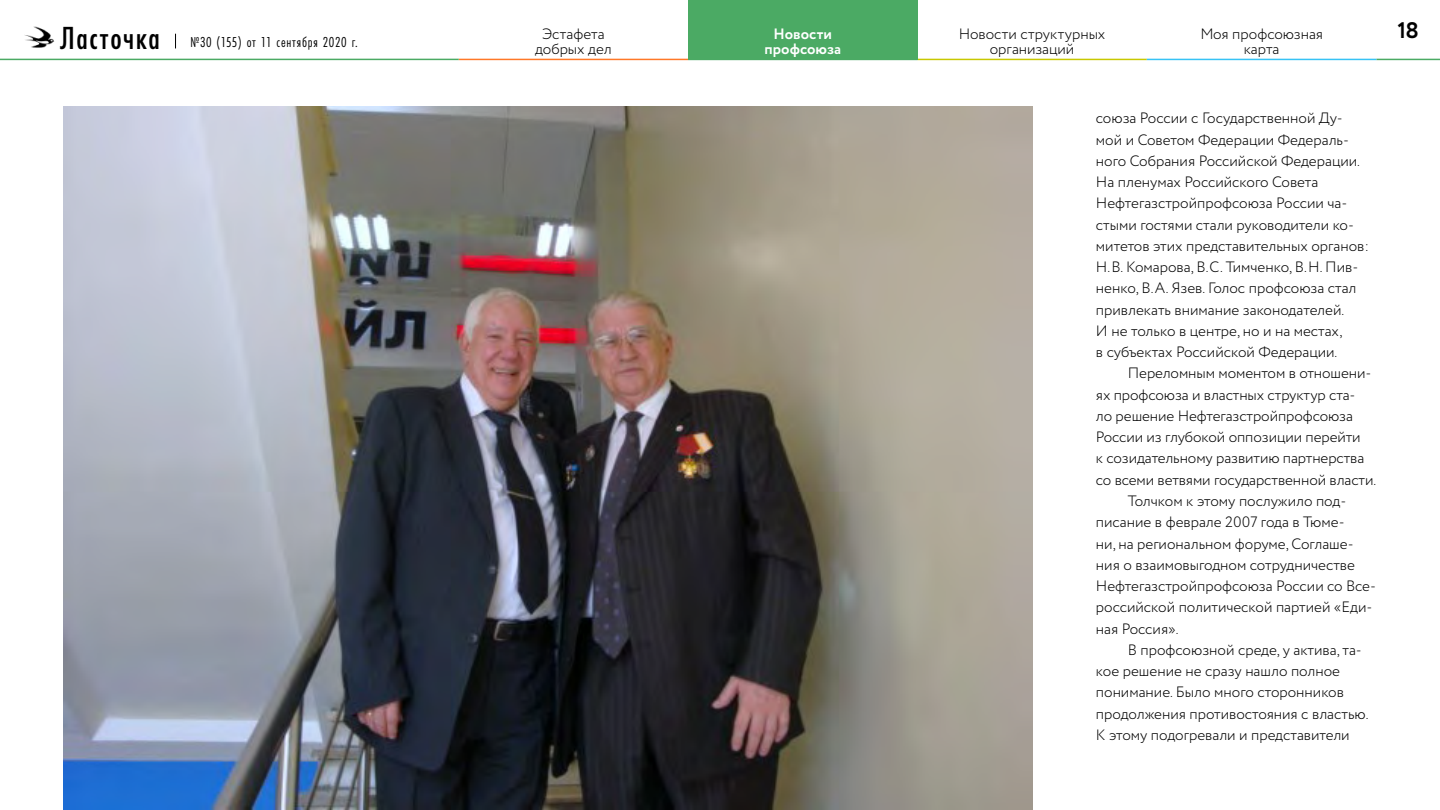
<style>
.page{position:relative;width:1440px;height:810px;background:#fff}
.page>*{position:absolute;margin:0;border:0;box-sizing:border-box;transform-origin:0 0}
.t1{font:700 22.5px "Circe";color:#000}
.t2{font:300 15px/21.2px "Circe";color:#000}
.t3{font:15px "Futura PT Cond";letter-spacing:.05em;color:#000}
.t4{font:700 15px/15px "Circe";color:#fff;text-align:center}
.s1{font-weight:500;font-size:33.22px}
</style>
<div class="page">
<svg style="left:175px;top:34px;width:1px;height:14px"></svg>
<img style="left:25px;top:26px;width:30px;height:22px">
<hr style="left:917px;top:59px;width:230px;height:1px;background:#c8c800">
<hr style="left:1147px;top:59px;width:230px;height:1px;background:#37c3f5">
<hr style="left:459px;top:59px;width:229px;height:1px;background:#ff7828">
<hr style="left:1377px;top:59px;width:63px;height:1px;background:#4baa64">
<div style="left:688px;top:1px;width:229px;height:59px;background:#4baa64"></div>
<hr style="left:0;top:59px;width:459px;height:1px;background:#4baa64">
<img style="left:64px;top:106px;width:968px;height:704px">
<p class="t3" style="left:60px;top:33px;width:299px"><span class="s1">Ласточка</span> №30 (155) от 11 сентября 2020 г.</p>
<p class="t2" style="left:959px;top:23px;width:148px">Новости структурных</p>
<h1 class="t1" style="left:1397px;top:15px;width:23px">18</h1>
<p class="t2" style="left:535px;top:27px;width:78px;line-height:15px;text-align:center">Эстафета добрых дел</p>
<p class="t4" style="left:764px;top:27px;width:78px">Новости профсоюза</p>
<p class="t2" style="left:1200px;top:27px;width:124px;line-height:15px;text-align:center">Моя профсоюзная карта</p>
<p class="t2" style="left:990px;top:38px;width:86px">организаций</p>
<p class="t2" style="left:1096px;top:108px;width:275px">союза России с Государственной Ду‑ мой и Советом Федерации Федераль‑ ного Собрания Российской Федерации.<br>На пленумах Российского Совета Нефтегазстройпрофсоюза России ча‑ стыми гостями стали руководители ко‑ митетов этих представительных органов:<br>Н.В. Комарова, В.С. Тимченко, В.Н. Пив‑ ненко, В.А. Язев. Голос профсоюза стал привлекать внимание законодателей.<br>И не только в центре, но и на местах,<br>в субъектах Российской Федерации.</p>
<p class="t2" style="left:1096px;top:363px;width:282px;text-indent:32px">Переломным моментом в отношени‑ ях профсоюза и властных структур ста‑<br>ло решение Нефтегазстройпрофсоюза России из глубокой оппозиции перейти<br>к созидательному развитию партнерства со всеми ветвями государственной власти.</p>
<p class="t2" style="left:1096px;top:491px;width:282px;text-indent:32px">Толчком к этому послужило под‑ писание в феврале 2007 года в Тюме‑<br>ни, на региональном форуме, Соглаше‑ ния о взаимовыгодном сотрудничестве Нефтегазстройпрофсоюза России со Все‑ российской политической партией «Еди‑ ная Россия».</p>
<p class="t2" style="left:1096px;top:639px;width:274px;text-indent:32px">В профсоюзной среде, у актива, та‑ кое решение не сразу нашло полное понимание. Было много сторонников продолжения противостояния с властью.<br>К этому подогревали и представители</p>
</div>
